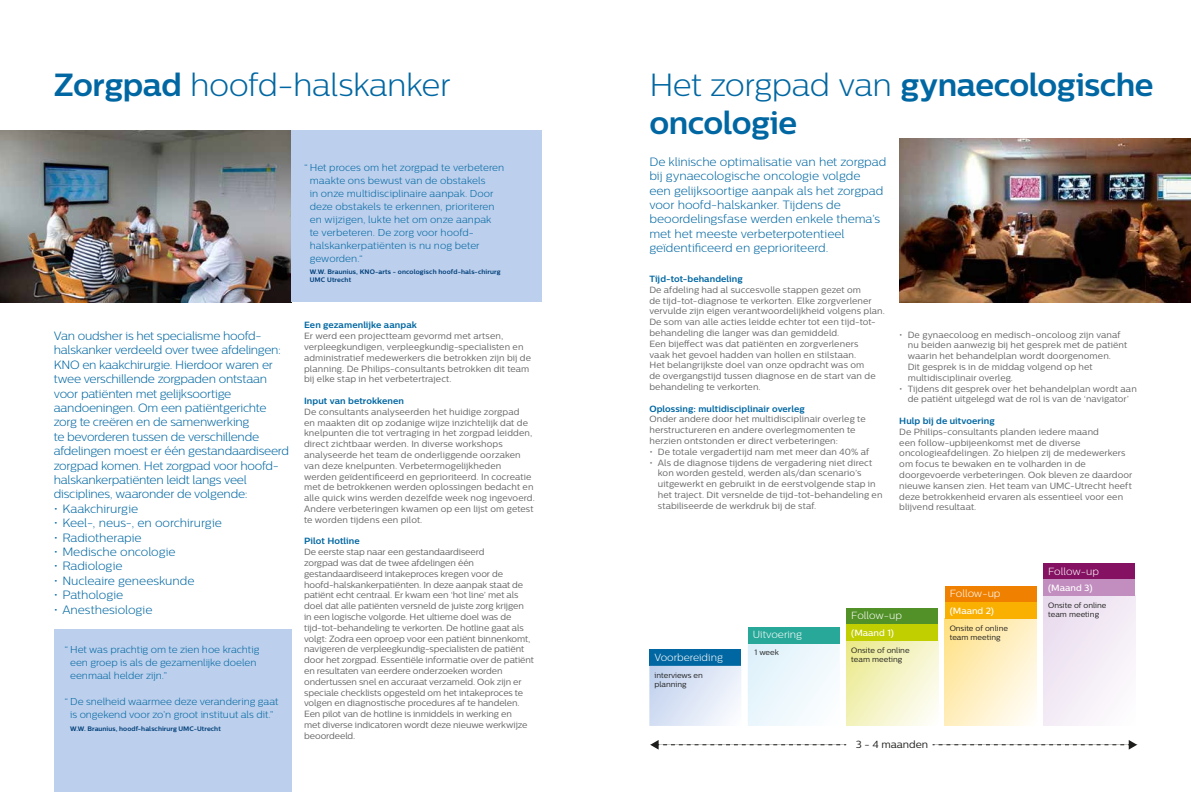
<style>
.page{position:relative;width:1191px;height:792px;background:#fff}
.page>*{position:absolute;margin:0;border:0;box-sizing:border-box;transform-origin:0 0}
.t1{font:700 32px/38.4px "Centrale Sans";letter-spacing:-.015em;color:#0067a2}
.t2{font:300 32px "Centrale Sans";letter-spacing:-.015em;color:#0067a2}
.t3{font:300 12px/14.4px "Centrale Sans";letter-spacing:-.02em;color:#0067a2}
.t4{font:300 10.3px "Centrale Sans";color:#fff}
.t5{font:10.3px "Centrale Sans";color:#1d1d1b}
.t6{font:300 10px/13px "Centrale Sans";color:#0067a2}
.t7{font:500 9.1px "Centrale Sans";color:#fff}
.t8{font:9px/10.8px "Centrale Sans";letter-spacing:.005em;color:#646363}
.t9{font:700 9px "Centrale Sans";letter-spacing:.01em;color:#0067a2}
.t10{font:7.8px/9.3px "Centrale Sans";color:#1d1d1b}
.t11{font:700 6.5px/7.8px "Centrale Sans";letter-spacing:.015em;color:#003f79}
.s1{font-weight:700}
.s2{font-weight:300}
</style>
<div class="page">
<img style="left:0;top:130px;width:291px;height:173px">
<div style="left:649px;top:650px;width:92px;height:16px;background:#0067a2"></div>
<svg style="left:649px;top:666px;width:92px;height:60px"></svg>
<svg style="left:748px;top:643px;width:91px;height:83px"></svg>
<svg style="left:846px;top:641px;width:92px;height:85px"></svg>
<svg style="left:944px;top:619px;width:92px;height:107px"></svg>
<div style="left:1043px;top:596px;width:92px;height:130px;background:linear-gradient(to right,#ede2f1,#f9f5fa)"></div>
<div style="left:748px;top:627px;width:91px;height:16px;background:#28a899"></div>
<div style="left:846px;top:609px;width:92px;height:16px;background:#519127"></div>
<div style="left:944px;top:587px;width:92px;height:16px;background:#f08100"></div>
<div style="left:1043px;top:564px;width:92px;height:16px;background:#851163"></div>
<div style="left:1043px;top:580px;width:92px;height:16px;background:#c28ebf"></div>
<div style="left:944px;top:603px;width:92px;height:16px;background:#f9b000"></div>
<div style="left:846px;top:625px;width:92px;height:16px;background:#c1ce00"></div>
<svg style="left:650px;top:740px;width:196px;height:10px"></svg>
<svg style="left:932px;top:740px;width:205px;height:10px"></svg>
<img style="left:899px;top:139px;width:292px;height:164px">
<div style="left:54px;top:629px;width:237px;height:163px;background:#bccfec"></div>
<div style="left:291px;top:130px;width:250px;height:172px;background:#bccfec"></div>
<h1 class="t2" style="left:54px;top:66px;width:398px"><span class="s1">Zorgpad</span> hoofd-halskanker</h1>
<h1 class="t1" style="left:649px;top:65px;width:506px"><span class="s2">Het zorgpad van</span> gynaecologische oncologie</h1>
<p class="t3" style="left:54px;top:328px;width:237px">Van oudsher is het specialisme hoofd&shy;halskanker verdeeld over twee afdelingen:<br>KNO en kaakchirurgie. Hierdoor waren er twee verschillende zorgpaden ontstaan voor patiënten met gelijksoortige aandoeningen. Om een patiëntgerichte zorg te creëren en de samenwerking<br>te bevorderen tussen de verschillende afdelingen moest er één gestandaardiseerd zorgpad komen. Het zorgpad voor hoofd&shy;halskankerpatiënten leidt langs veel disciplines, waaronder de volgende:</p>
<h2 class="t3" style="left:54px;top:501px;width:86px">• Kaakchirurgie</h2>
<h2 class="t3" style="left:54px;top:516px;width:169px">• Keel-, neus-, en oorchirurgie</h2>
<h2 class="t3" style="left:54px;top:530px;width:89px">• Radiotherapie</h2>
<h2 class="t3" style="left:54px;top:544px;width:123px">• Medische oncologie</h2>
<h2 class="t3" style="left:54px;top:559px;width:70px">• Radiologie</h2>
<h2 class="t3" style="left:54px;top:573px;width:142px">• Nucleaire geneeskunde</h2>
<h2 class="t3" style="left:54px;top:588px;width:71px">• Pathologie</h2>
<h2 class="t3" style="left:54px;top:602px;width:100px">• Anesthesiologie</h2>
<p class="t6" style="left:70px;top:643px;width:191px;text-indent:-6px">“ Het was prachtig om te zien hoe krachtig een groep is als de gezamenlijke doelen eenmaal helder zijn.”</p>
<p class="t6" style="left:64px;top:695px;width:215px;text-align:center">“ De snelheid waarmee deze verandering gaat is ongekend voor zo’n groot instituut als dit.”</p>
<p class="t11" style="left:70px;top:725px;width:152px">W.W. Braunius, hoodf-halschirurg UMC-Utrecht</p>
<p class="t6" style="left:310px;top:161px;width:196px;text-indent:-6px">“ Het proces om het zorgpad te verbeteren maakte ons bewust van de obstakels<br>in onze multidisciplinaire aanpak. Door deze obstakels te erkennen, prioriteren en wijzigen, lukte het om onze aanpak<br>te verbeteren. De zorg voor hoofd&shy;halskankerpatiënten is nu nog beter geworden.“</p>
<p class="t11" style="left:310px;top:268px;width:192px">W.W. Braunius, KNO-arts - oncologisch hoofd-hals-chirurg<br>UMC Utrecht</p>
<p class="t9" style="left:304px;top:320px;width:114px">Een gezamenlijke aanpak</p>
<p class="t8" style="left:304px;top:331px;width:228px">Er werd een projectteam gevormd met artsen, verpleegkundigen, verpleegkundig-specialisten en administratief medewerkers die betrokken zijn bij de planning. De Philips-consultants betrokken dit team bij elke stap in het verbetertraject.</p>
<p class="t9" style="left:304px;top:395px;width:101px">Input van betrokkenen</p>
<p class="t8" style="left:304px;top:406px;width:232px">De consultants analyseerden het huidige zorgpad<br>en maakten dit op zodanige wijze inzichtelijk dat de knelpunten die tot vertraging in het zorgpad leidden, direct zichtbaar werden. In diverse workshops analyseerde het team de onderliggende oorzaken van deze knelpunten. Verbetermogelijkheden werden geïdentificeerd en geprioriteerd. In cocreatie met de betrokkenen werden oplossingen bedacht en alle quick wins werden dezelfde week nog ingevoerd.<br>Andere verbeteringen kwamen op een lijst om getest te worden tijdens een pilot.</p>
<p class="t9" style="left:304px;top:536px;width:57px">Pilot Hotline</p>
<p class="t8" style="left:304px;top:547px;width:231px">De eerste stap naar een gestandaardiseerd<br>zorgpad was dat de twee afdelingen één gestandaardiseerd intakeproces kregen voor de hoofd-halskankerpatiënten. In deze aanpak staat de patiënt echt centraal. Er kwam een ‘hot line’ met als doel dat alle patiënten versneld de juiste zorg krijgen<br>in een logische volgorde. Het ultieme doel was de tijd-tot-behandeling te verkorten. De hotline gaat als volgt: Zodra een oproep voor een patiënt binnenkomt, navigeren de verpleegkundig-specialisten de patiënt door het zorgpad. Essentiële informatie over de patiënt en resultaten van eerdere onderzoeken worden ondertussen snel en accuraat verzameld. Ook zijn er speciale checklists opgesteld om het intakeproces te volgen en diagnostische procedures af te handelen.<br>Een pilot van de hotline is inmiddels in werking en<br>met diverse indicatoren wordt deze nieuwe werkwijze beoordeeld.</p>
<p class="t3" style="left:649px;top:154px;width:238px">De klinische optimalisatie van het zorgpad bij gynaecologische oncologie volgde<br>een gelijksoortige aanpak als het zorgpad voor hoofd-halskanker. Tijdens de beoordelingsfase werden enkele thema’s met het meeste verbeterpotentieel geïdentificeerd en geprioriteerd.</p>
<p class="t9" style="left:649px;top:273px;width:95px">Tijd-tot-behandeling</p>
<p class="t8" style="left:649px;top:284px;width:237px">De afdeling had al succesvolle stappen gezet om<br>de tijd-tot-diagnose te verkorten. Elke zorgverlener vervulde zijn eigen verantwoordelijkheid volgens plan.<br>De som van alle acties leidde echter tot een tijd-tot&shy;behandeling die langer was dan gemiddeld.<br>Een bijeffect was dat patiënten en zorgverleners<br>vaak het gevoel hadden van hollen en stilstaan.<br>Het belangrijkste doel van onze opdracht was om<br>de overgangstijd tussen diagnose en de start van de behandeling te verkorten.</p>
<p class="t9" style="left:649px;top:403px;width:157px">Oplossing: multidisciplinair overleg</p>
<p class="t8" style="left:649px;top:414px;width:218px">Onder andere door het multidisciplinair overleg te herstructureren en andere overlegmomenten te herzien ontstonden er direct verbeteringen:</p>
<p class="t8" style="left:649px;top:446px;width:221px">• De totale vergadertijd nam met meer dan 40% af</p>
<p class="t8" style="left:658px;top:457px;width:226px;text-indent:-9px">• Als de diagnose tijdens de vergadering niet direct kon worden gesteld, werden als/dan scenario’s uitgewerkt en gebruikt in de eerstvolgende stap in het traject. Dit versnelde de tijd-tot-behandeling en stabiliseerde de werkdruk bij de staf.</p>
<p class="t8" style="left:907px;top:329px;width:221px;text-indent:-9px">• De gynaecoloog en medisch-oncoloog zijn vanaf nu beiden aanwezig bij het gesprek met de patiënt waarin het behandelplan wordt doorgenomen.<br>Dit gesprek is in de middag volgend op het multidisciplinair overleg.</p>
<p class="t8" style="left:899px;top:383px;width:239px;text-align:center">• Tijdens dit gesprek over het behandelplan wordt aan de patiënt uitgelegd wat de rol is van de ‘navigator’</p>
<p class="t9" style="left:899px;top:415px;width:97px">Hulp bij de uitvoering</p>
<p class="t8" style="left:899px;top:426px;width:235px">De Philips-consultants planden iedere maand<br>een follow-upbijeenkomst met de diverse oncologieafdelingen. Zo hielpen zij de medewerkers om focus te bewaken en te volharden in de doorgevoerde verbeteringen. Ook bleven ze daardoor nieuwe kansen zien. Het team van UMC-Utrecht heeft deze betrokkenheid ervaren als essentieel voor een blijvend resultaat.</p>
<p class="t4" style="left:949px;top:588px;width:52px">Follow-up</p>
<p class="t4" style="left:1048px;top:565px;width:52px">Follow-up</p>
<p class="t7" style="left:1048px;top:583px;width:46px">(Maand 3)</p>
<p class="t4" style="left:654px;top:651px;width:70px">Voorbereiding</p>
<p class="t10" style="left:654px;top:670px;width:50px">interviews en planning</p>
<p class="t4" style="left:851px;top:610px;width:52px">Follow-up</p>
<p class="t7" style="left:949px;top:605px;width:46px">(Maand 2)</p>
<p class="t4" style="left:753px;top:629px;width:51px">Uitvoering</p>
<p class="t7" style="left:851px;top:627px;width:44px">(Maand 1)</p>
<p class="t10" style="left:949px;top:623px;width:60px">Onsite of online team meeting</p>
<p class="t10" style="left:754px;top:648px;width:26px">1 week</p>
<p class="t10" style="left:851px;top:645px;width:60px">Onsite of online team meeting</p>
<p class="t5" style="left:855px;top:739px;width:74px">3 - 4 maanden</p>
<p class="t10" style="left:1048px;top:601px;width:60px">Onsite of online team meeting</p>
</div>
